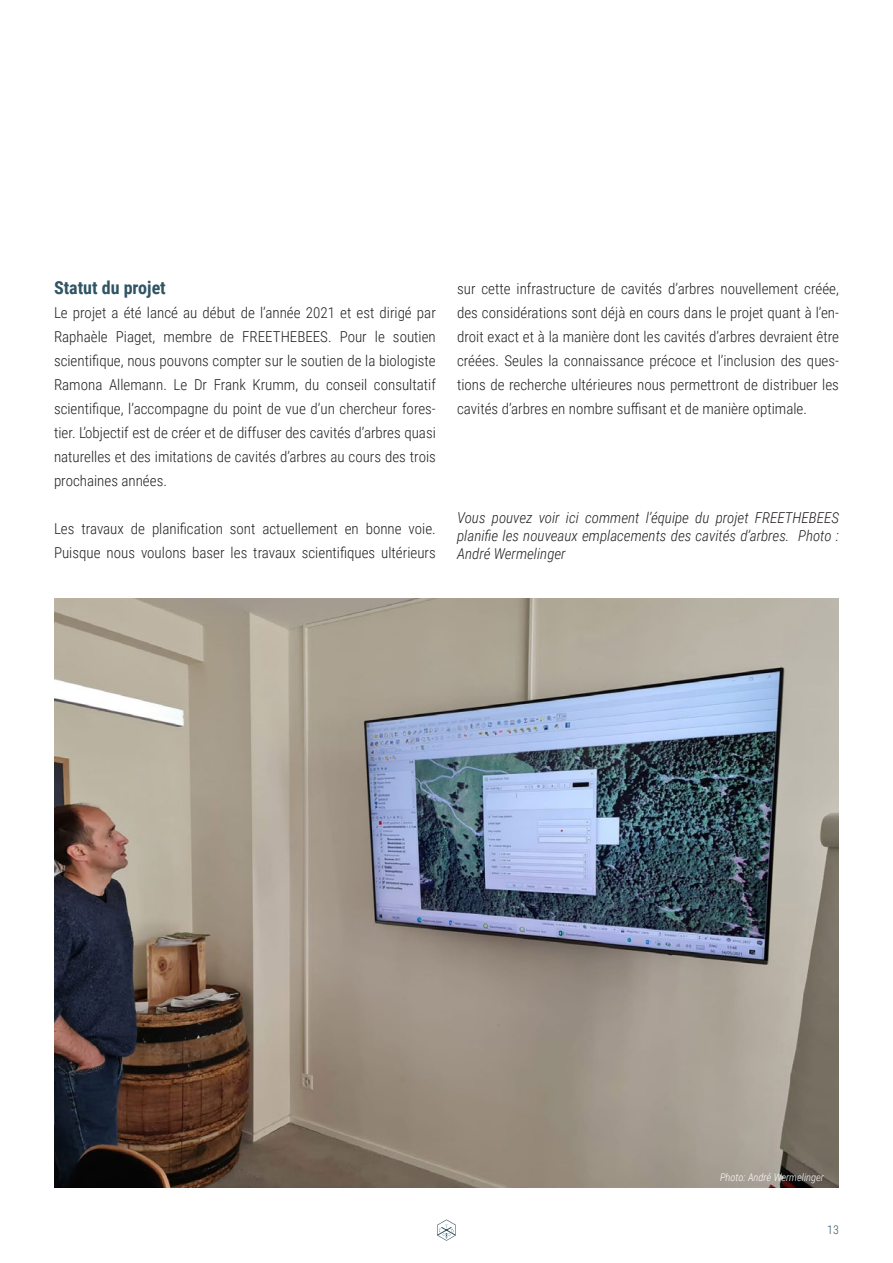
<style>
.page{position:relative;width:893px;height:1263px;background:#fff}
.page>*{position:absolute;margin:0;border:0;box-sizing:border-box;transform-origin:0 0}
.t1{font:700 18px "Roboto Condensed";color:#305463}
.t2{font:300 15px/24px "Roboto Condensed";color:#231f20;text-align:justify}
.Bildlegende{font:italic 300 15px/18px "Roboto Condensed";color:#231f20;text-align:justify}
.t3{font:300 12px "Roboto Condensed";color:#305463}
.Bildlegende-2{font:italic 300 10.5px "Roboto Condensed";color:#fff}
</style>
<div class="page">
<svg style="left:437px;top:1219px;width:19px;height:22px"></svg>
<img style="left:54px;top:598px;width:785px;height:589px">
<h4 class="t1" style="left:54px;top:275px;width:113px">Statut du projet</h4>
<p class="t2" style="left:54px;top:300px;width:383px">Le projet a été lancé au début de l’année 2021 et est dirigé par Raphaèle Piaget, membre de FREETHEBEES. Pour le soutien scientifique, nous pouvons compter sur le soutien de la biologiste Ramona Allemann. Le Dr Frank Krumm, du conseil consultatif scientifique, l’accompagne du point de vue d’un chercheur fores&shy;tier. L’objectif est de créer et de diffuser des cavités d’arbres quasi naturelles et des imitations de cavités d’arbres au cours des trois prochaines années.</p>
<p class="t2" style="left:54px;top:516px;width:383px">Les travaux de planification sont actuellement en bonne voie.<br>Puisque nous voulons baser les travaux scientifiques ultérieurs</p>
<p class="t2" style="left:457px;top:276px;width:383px">sur cette infrastructure de cavités d’arbres nouvellement créée, des considérations sont déjà en cours dans le projet quant à l’en&shy;droit exact et à la manière dont les cavités d’arbres devraient être créées. Seules la connaissance précoce et l’inclusion des ques&shy;tions de recherche ultérieures nous permettront de distribuer les cavités d’arbres en nombre suffisant et de manière optimale.</p>
<p class="Bildlegende" style="left:457px;top:508px;width:383px">Vous pouvez voir ici comment l’équipe du projet FREETHEBEES planifie les nouveaux emplacements des cavités d’arbres. Photo :<br>André Wermelinger</p>
<p class="Bildlegende-2" style="left:720px;top:1170px;width:105px">Photo: André Wermelinger</p>
<p class="t3" style="left:827px;top:1221px;width:13px">13</p>
</div>
